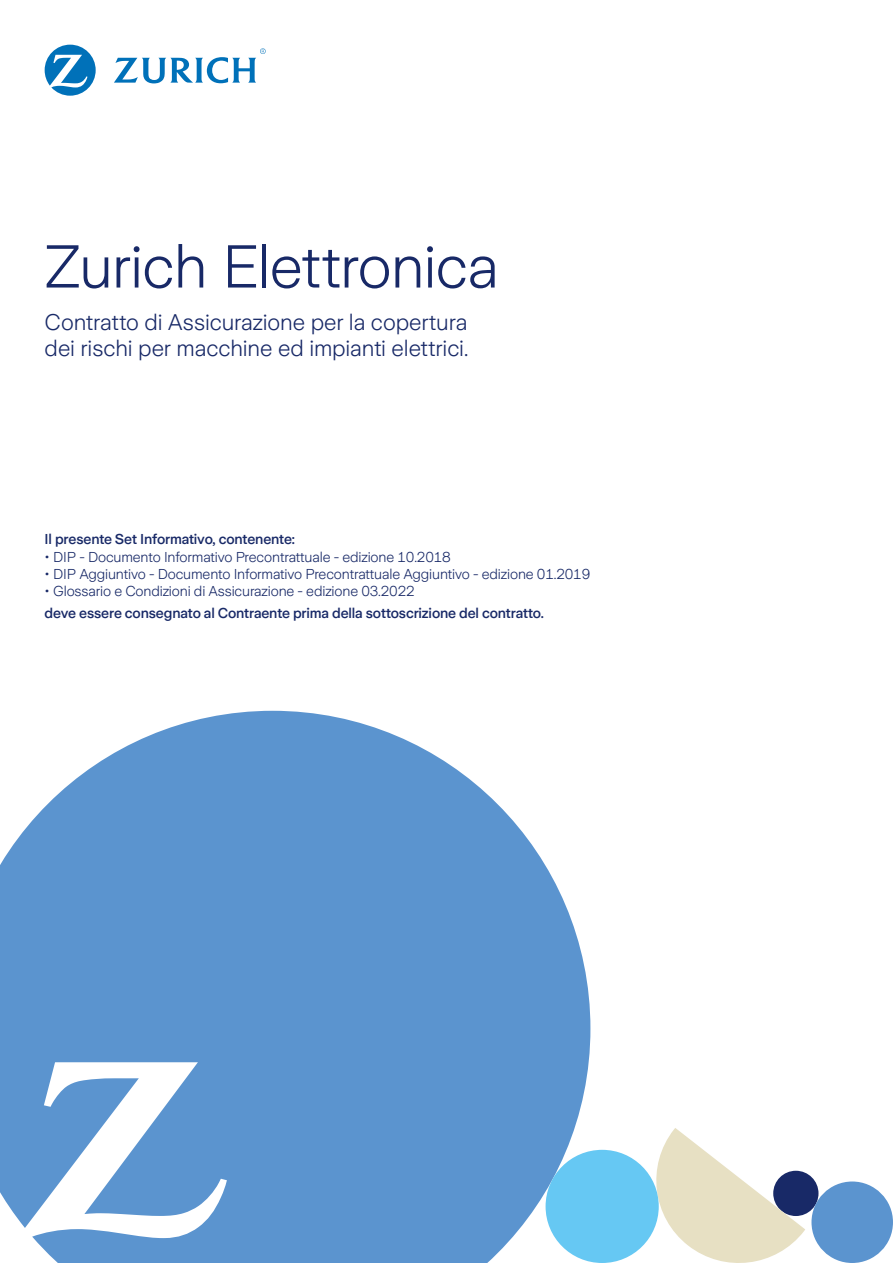
<style>
.page{position:relative;width:893px;height:1263px;background:#fff}
.page>*{position:absolute;margin:0;border:0;box-sizing:border-box;transform-origin:0 0}
.t1{font:300 60px "Zurich Sans";letter-spacing:-.015em;color:#182967}
.t2{font:300 22.5px/25.5px "Zurich Sans";letter-spacing:-.005em;color:#182967}
.t3{font:300 14.25px "Zurich Sans";letter-spacing:-.01em;color:#182967}
.t4{font:500 14.25px "Zurich Sans";letter-spacing:-.01em;color:#182967}
</style>
<div class="page">
<svg style="left:0;top:711px;width:590px;height:552px;fill:#5b94cf"></svg>
<div style="left:773px;top:1171px;width:45px;height:45px;background:#182967;border-radius:50%"></div>
<svg style="left:648px;top:1128px;width:157px;height:135px"></svg>
<div style="left:546px;top:1150px;width:113px;height:113px;background:#66c8f3;border-radius:50%"></div>
<div style="left:811px;top:1181px;width:82px;height:82px;background:#5b94cf;border-radius:50%"></div>
<svg style="left:45px;top:45px;width:51px;height:51px"></svg>
<svg style="left:114px;top:48px;width:152px;height:35px"></svg>
<h1 class="t1" style="left:45px;top:234px;width:456px">Zurich Elettronica</h1>
<h2 class="t2" style="left:45px;top:310px;width:425px">Contratto di Assicurazione per la copertura dei rischi per macchine ed impianti elettrici.</h2>
<p class="t4" style="left:45px;top:532px;width:252px">Il presente Set Informativo, contenente:</p>
<p class="t3" style="left:45px;top:549px;width:408px">• DIP - Documento Informativo Precontrattuale - edizione 10.2018</p>
<p class="t3" style="left:45px;top:566px;width:547px">• DIP Aggiuntivo - Documento Informativo Precontrattuale Aggiuntivo - edizione 01.2019</p>
<p class="t3" style="left:45px;top:583px;width:372px">• Glossario e Condizioni di Assicurazione - edizione 03.2022</p>
<p class="t4" style="left:45px;top:605px;width:501px">deve essere consegnato al Contraente prima della sottoscrizione del contratto.</p>
</div>
